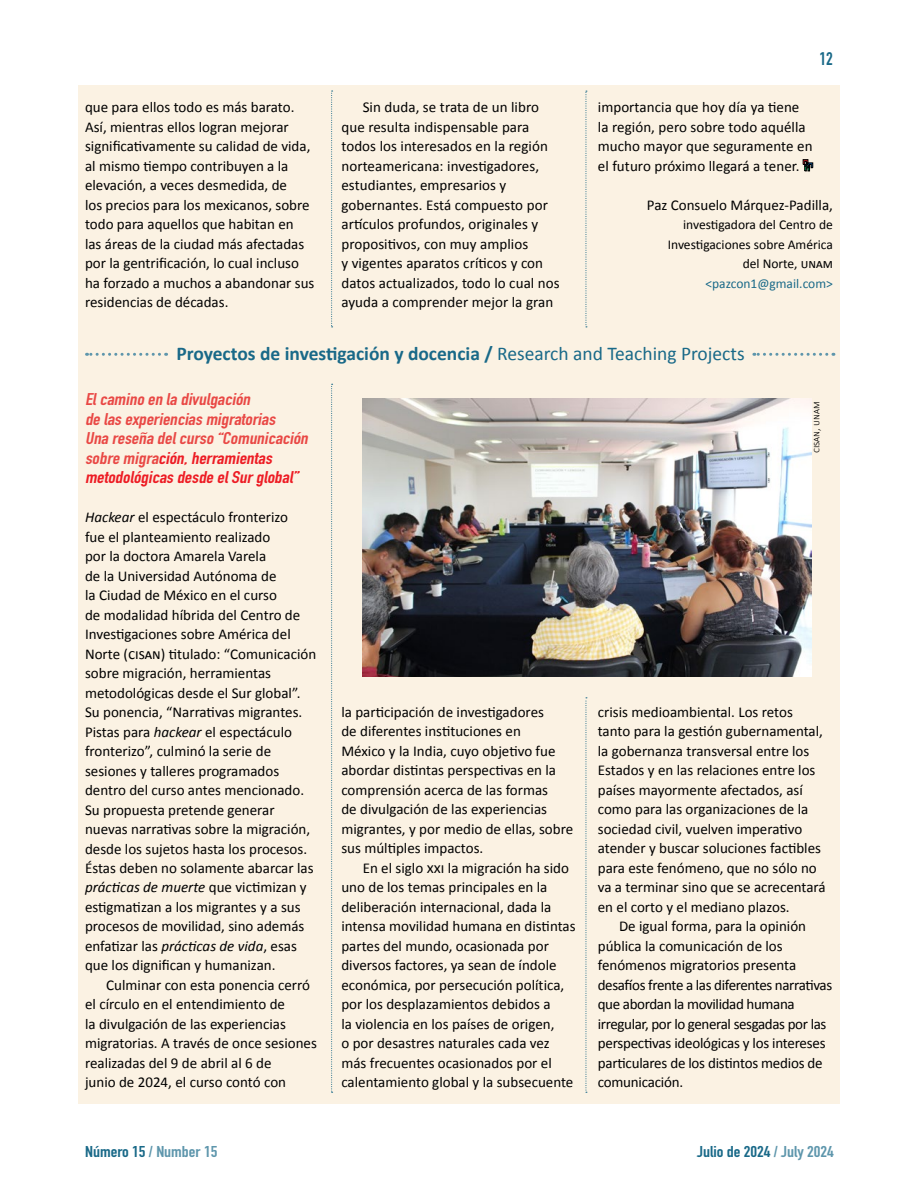
<style>
.page{position:relative;width:918px;height:1188px;background:#fff}
.page>*{position:absolute;margin:0;border:0;box-sizing:border-box;transform-origin:0 0}
.t1{font:700 19.5px "Calibri";color:#196988}
.t2{font:700 18px "DIN Condensed";color:#196988}
.t3{font:italic 700 16.8px/19.5px "DIN Condensed";color:#e94845;scale:1.16 1}
.t4{font:700 15.45px "DIN Condensed";color:#196988;scale:1.16 1}
.t5{font:700 15.45px "DIN Condensed";color:#5e96ac;scale:1.16 1}
.t6{font:15px/19.5px "Calibri";color:#000}
.t7{font:13.5px/19.5px "Calibri";color:#000;text-align:right}
.t8{font:13.5px "Calibri";color:#196988}
.t9{font:300 10.5px "Calibri";color:#000}
.s1{font-weight:400}
.s2{color:#ed1c24}
.s3{font-style:italic}
.s4{color:#196988}
.s5{color:#5e96ac}
</style>
<div class="page">
<div style="left:78px;top:85px;width:762px;height:1018px;background:#fbf2e3"></div>
<svg style="left:585px;top:91px;width:2px;height:236px"></svg>
<svg style="left:585px;top:697px;width:2px;height:396px"></svg>
<svg style="left:331px;top:91px;width:2px;height:236px"></svg>
<svg style="left:331px;top:384px;width:2px;height:709px"></svg>
<svg style="left:803px;top:160px;width:10px;height:11px"></svg>
<svg style="left:87px;top:353px;width:73px;height:3px"></svg>
<svg style="left:754px;top:353px;width:73px;height:3px"></svg>
<img style="left:362px;top:399px;width:449px;height:278px">
<p class="t2" style="left:820px;top:47px;width:15px">12</p>
<p class="t6" style="left:85px;top:97px;width:231px">que para ellos todo es más barato.<br>Así, mientras ellos logran mejorar significativamente su calidad de vida, al mismo tiempo contribuyen a la elevación, a veces desmedida, de<br>los precios para los mexicanos, sobre todo para aquellos que habitan en<br>las áreas de la ciudad más afectadas por la gentrificación, lo cual incluso ha forzado a muchos a abandonar sus residencias de décadas.</p>
<p class="t6" style="left:341px;top:97px;width:220px;text-indent:21px">Sin duda, se trata de un libro que resulta indispensable para todos los interesados en la región norteamericana: investigadores, estudiantes, empresarios y gobernantes. Está compuesto por artículos profundos, originales y propositivos, con muy amplios<br>y vigentes aparatos críticos y con datos actualizados, todo lo cual nos ayuda a comprender mejor la gran</p>
<p class="t6" style="left:598px;top:97px;width:216px">importancia que hoy día ya tiene la región, pero sobre todo aquélla mucho mayor que seguramente en el futuro próximo llegará a tener.</p>
<p class="t6" style="left:647px;top:195px;width:188px">Paz Consuelo Márquez-Padilla,</p>
<p class="t7" style="left:668px;top:215px;width:167px">investigadora del Centro de<br>Investigaciones sobre América del Norte, unam</p>
<p class="t8" style="left:705px;top:274px;width:129px">&lt;pazcon1@gmail.com&gt;</p>
<h1 class="t1" style="left:176px;top:339px;width:570px">Proyectos de investigación y docencia / <span class="s1">Research and Teaching Projects</span></h1>
<p class="t3" style="left:85px;top:389px;width:197px">Elcaminoen ladivulgación delasexperienciasmigratorias<br>Unareseñadelcurso“Comunicación sobremigra<span class="s2">ción,herramientas metodológicasdesdeelSurglobal”</span></p>
<p class="t6" style="left:85px;top:507px;width:233px"><span class="s3">Hackear</span> el espectáculo fronterizo<br>fue el planteamiento realizado<br>por la doctora Amarela Varela<br>de la Universidad Autónoma de<br>la Ciudad de México en el curso<br>de modalidad híbrida del Centro de Investigaciones sobre América del Norte (cisan) titulado: “Comunicación sobre migración, herramientas metodológicas desde el Sur global”.<br>Su ponencia, “Narrativas migrantes.<br>Pistas para <span class="s3">hackear</span> el espectáculo fronterizo”, culminó la serie de sesiones y talleres programados dentro del curso antes mencionado.<br>Su propuesta pretende generar nuevas narrativas sobre la migración, desde los sujetos hasta los procesos.<br>Éstas deben no solamente abarcar las <span class="s3">prácticas de muerte</span> que victimizan y estigmatizan a los migrantes y a sus procesos de movilidad, sino además enfatizar las <span class="s3">prácticas de vida</span>, esas que los dignifican y humanizan.</p>
<p class="t6" style="left:85px;top:975px;width:233px;text-indent:21px">Culminar con esta ponencia cerró el círculo en el entendimiento de<br>la divulgación de las experiencias migratorias. A través de once sesiones realizadas del 9 de abril al 6 de<br>junio de 2024, el curso contó con</p>
<p class="t9" style="left:810px;top:453px;width:53px;rotate:-90deg">cisan, unam</p>
<p class="t6" style="left:341px;top:702px;width:233px">la participación de investigadores<br>de diferentes instituciones en<br>México y la India, cuyo objetivo fue abordar distintas perspectivas en la comprensión acerca de las formas<br>de divulgación de las experiencias migrantes, y por medio de ellas, sobre sus múltiples impactos.</p>
<p class="t6" style="left:341px;top:858px;width:236px;text-indent:21px">En el siglo xxi la migración ha sido uno de los temas principales en la deliberación internacional, dada la intensa movilidad humana en distintas partes del mundo, ocasionada por diversos factores, ya sean de índole económica, por persecución política, por los desplazamientos debidos a<br>la violencia en los países de origen,<br>o por desastres naturales cada vez más frecuentes ocasionados por el calentamiento global y la subsecuente</p>
<p class="t6" style="left:598px;top:702px;width:229px">crisis medioambiental. Los retos tanto para la gestión gubernamental, la gobernanza transversal entre los Estados y en las relaciones entre los países mayormente afectados, así como para las organizaciones de la sociedad civil, vuelven imperativo atender y buscar soluciones factibles para este fenómeno, que no sólo no va a terminar sino que se acrecentará en el corto y el mediano plazos.</p>
<p class="t6" style="left:598px;top:916px;width:236px;text-indent:21px">De igual forma, para la opinión pública la comunicación de los fenómenos migratorios presenta desafíos frente a las diferentes narrativas que abordan la movilidad humana irregular, por lo general sesgadas por las perspectivas ideológicas y los intereses particulares de los distintos medios de comunicación.</p>
<p class="t5" style="left:85px;top:1141px;width:116px"><span class="s4">Número 15</span> / Number 15</p>
<p class="t4" style="left:697px;top:1141px;width:119px">Julio de 2024 <span class="s5">/ July 2024</span></p>
</div>
